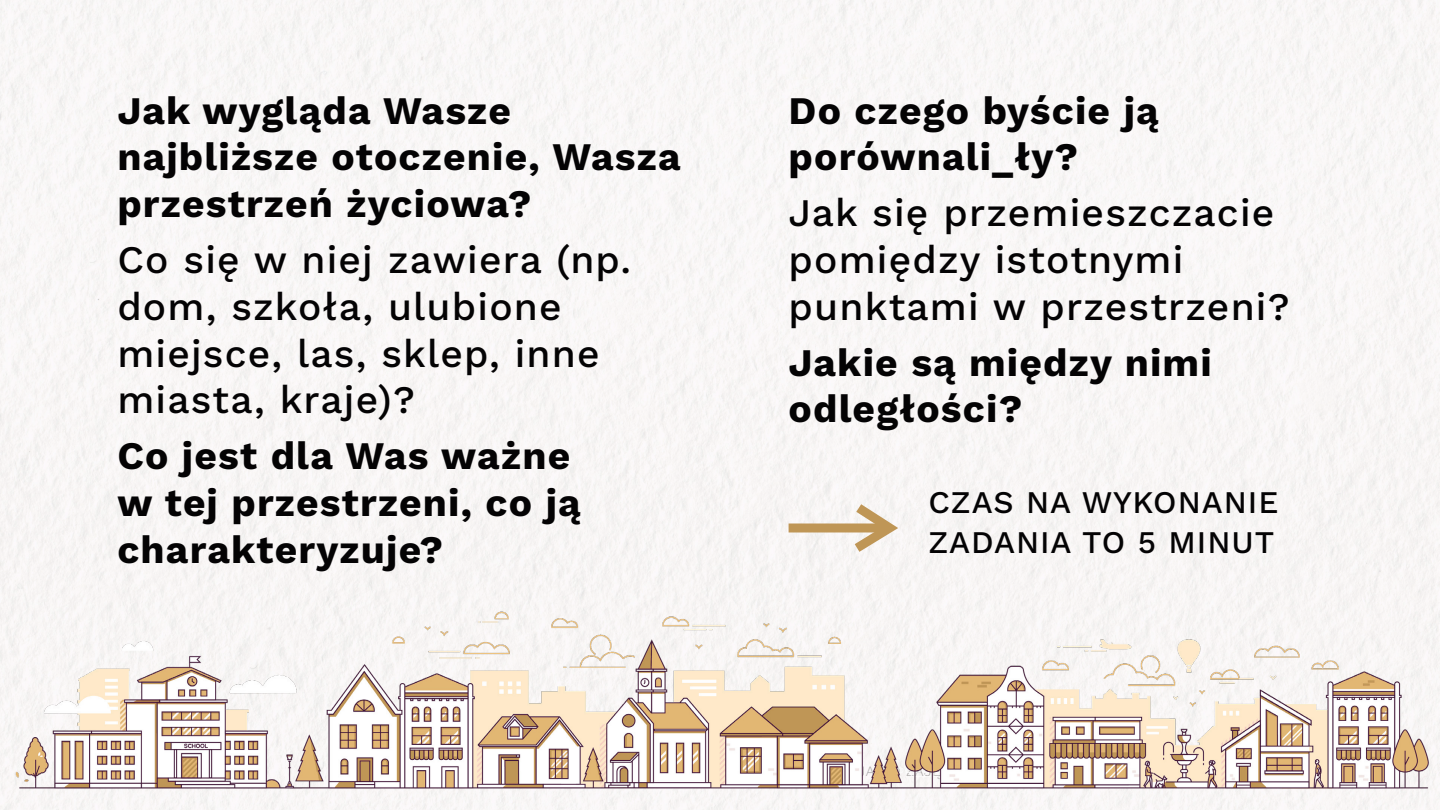
<style>
.page{position:relative;width:1440px;height:810px;background:#fff}
.page>*{position:absolute;margin:0;border:0;box-sizing:border-box;transform-origin:0 0}
.t1{font:700 39px/46.8px "Work Sans";letter-spacing:.03em;color:#040304}
.t2{font:500 39px/46.8px "Work Sans";letter-spacing:.03em;color:#040304}
.t3{font:500 31.5px/40.5px "Work Sans";letter-spacing:.03em;color:#040304}
</style>
<div class="page">
<img style="left:0;top:571px;width:1440px;height:239px">
<svg style="left:845px;top:496px;width:62px;height:64px"></svg>
<div style="left:789px;top:523px;width:95px;height:9px;background:#bf9656"></div>
<p class="t1" style="left:117px;top:85px;width:565px">Jak wygląda Wasze najbliższe otoczenie, Wasza przestrzeń życiowa?</p>
<p class="t2" style="left:117px;top:235px;width:515px">Co się w niej zawiera (np. dom, szkoła, ulubione miejsce, las, sklep, inne miasta, kraje)?</p>
<p class="t1" style="left:117px;top:431px;width:465px">Co jest dla Was ważne w tej przestrzeni, co ją charakteryzuje?</p>
<p class="t1" style="left:789px;top:85px;width:372px">Do czego byście ją porównali_ły?</p>
<p class="t2" style="left:789px;top:188px;width:503px">Jak się przemieszczacie pomiędzy istotnymi punktami w przestrzeni?</p>
<p class="t1" style="left:789px;top:337px;width:425px">Jakie są między nimi odległości?</p>
<p class="t3" style="left:929px;top:481px;width:351px">CZAS NA WYKONANIE<br>ZADANIA TO 5 MINUT</p>
</div>
